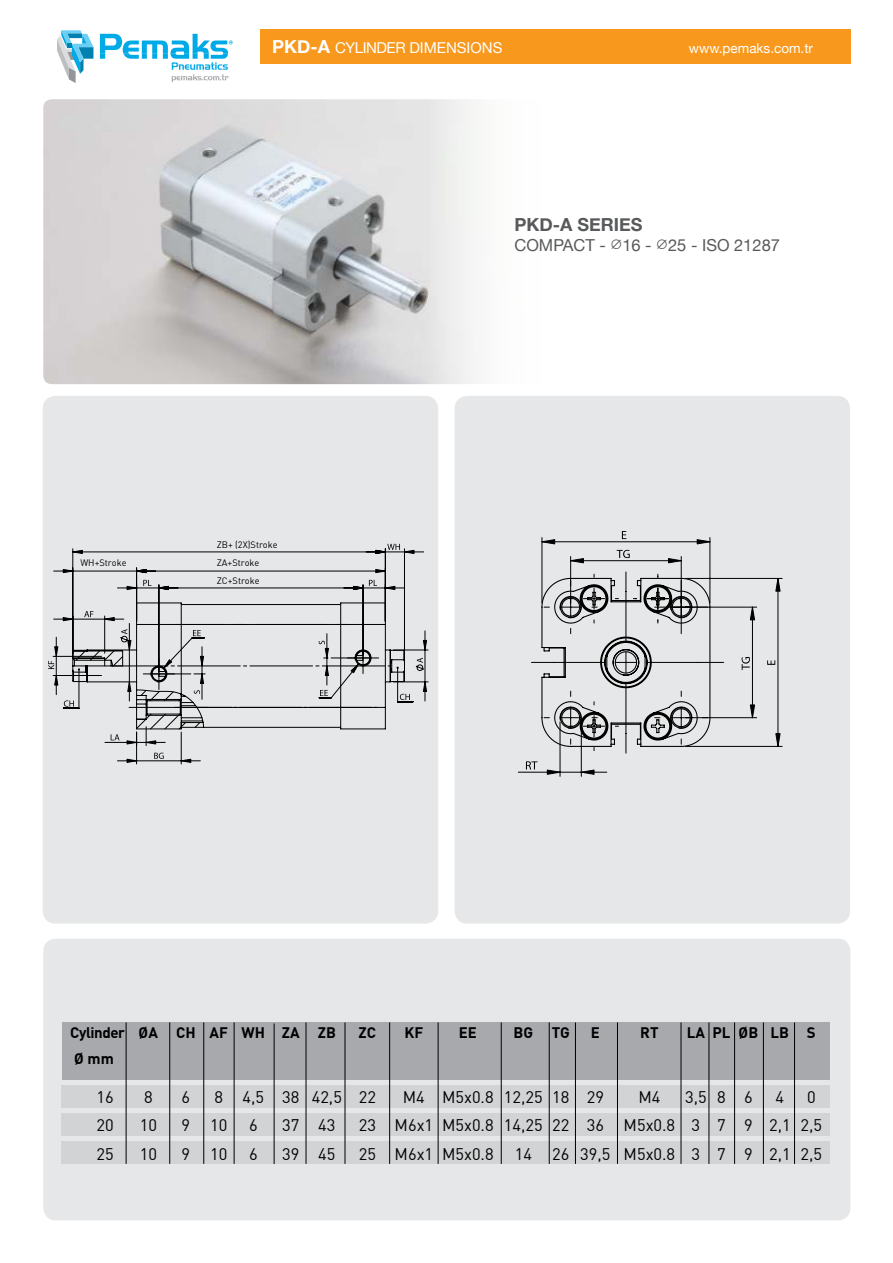
<style>
.page{position:relative;width:893px;height:1263px;background:#fff}
.page>*{position:absolute;margin:0;border:0;box-sizing:border-box;transform-origin:0 0}
.t1{font:700 18px "Helvetica Neue";color:#58595b}
.t2{font:16.5px "DINTR";color:#000}
.t3{font:16.5px "Helvetica Neue";color:#58595b}
.t4{font:15px "DINTR Bold";color:#000}
.t5{font:15px "Helvetica Neue";color:#fff}
.t6{font:15px "DINTR Bold";letter-spacing:-.03em;color:#000}
.t7{font:13.5px "Helvetica Neue";color:#fff}
.t8{font:9.3px/18.3px "DINTR";color:#000}
.s1{font-weight:700;font-size:18px}
</style>
<div class="page">
<div style="left:260px;top:30px;width:590px;height:34px;background:#f8981d"></div>
<svg style="left:57px;top:30px;width:36px;height:53px"></svg>
<svg style="left:100px;top:34px;width:133px;height:48px"></svg>
<div style="left:43px;top:938px;width:807px;height:282px;background:#e6e7e8;border-radius:13px"></div>
<img style="left:43px;top:99px;width:434px;height:285px">
<div style="left:43px;top:396px;width:395px;height:528px;background:#e6e7e8;border-radius:13px"></div>
<div style="left:455px;top:396px;width:395px;height:528px;background:#e6e7e8;border-radius:13px"></div>
<div style="left:61px;top:1085px;width:769px;height:23px;background:#d1d3d4"></div>
<div style="left:61px;top:1113px;width:769px;height:23px;background:#d1d3d4"></div>
<div style="left:61px;top:1141px;width:769px;height:23px;background:#d1d3d4"></div>
<div style="left:62px;top:1022px;width:768px;height:58px;background:#a7a9ac"></div>
<hr style="left:126px;top:1022px;width:1px;height:142px;background:#000">
<hr style="left:169px;top:1022px;width:1px;height:142px;background:#000">
<hr style="left:203px;top:1022px;width:1px;height:142px;background:#000">
<hr style="left:234px;top:1022px;width:1px;height:142px;background:#000">
<hr style="left:274px;top:1023px;width:1px;height:141px;background:#000">
<hr style="left:345px;top:1022px;width:1px;height:142px;background:#000">
<hr style="left:389px;top:1022px;width:1px;height:142px;background:#000">
<hr style="left:438px;top:1022px;width:1px;height:142px;background:#000">
<hr style="left:501px;top:1022px;width:1px;height:142px;background:#000">
<hr style="left:549px;top:1022px;width:1px;height:142px;background:#000">
<hr style="left:575px;top:1022px;width:1px;height:142px;background:#000">
<hr style="left:617px;top:1022px;width:1px;height:142px;background:#000">
<hr style="left:681px;top:1022px;width:1px;height:142px;background:#000">
<hr style="left:709px;top:1022px;width:1px;height:142px;background:#000">
<hr style="left:734px;top:1022px;width:1px;height:142px;background:#000">
<hr style="left:794px;top:1022px;width:1px;height:142px;background:#000">
<hr style="left:763px;top:1022px;width:1px;height:142px;background:#000">
<hr style="left:306px;top:1022px;width:1px;height:142px;background:#000">
<hr style="left:137px;top:760px;width:44px;height:1px;background:#000">
<hr style="left:181px;top:732px;width:1px;height:32px;background:#000">
<hr style="left:136px;top:732px;width:1px;height:32px;background:#000">
<hr style="left:73px;top:549px;width:1px;height:109px;background:#000">
<hr style="left:393px;top:650px;width:35px;height:1px;background:#000">
<hr style="left:393px;top:682px;width:35px;height:1px;background:#000">
<svg style="left:63px;top:550px;width:351px;height:52px"></svg>
<svg style="left:181px;top:759px;width:19px;height:3px"></svg>
<svg style="left:117px;top:759px;width:20px;height:3px"></svg>
<svg style="left:366px;top:544px;width:58px;height:9px"></svg>
<svg style="left:73px;top:550px;width:9px;height:3px"></svg>
<svg style="left:48px;top:602px;width:379px;height:143px"></svg>
<hr style="left:518px;top:772px;width:42px;height:1px;background:#000">
<hr style="left:581px;top:722px;width:1px;height:54px;background:#000">
<hr style="left:560px;top:722px;width:1px;height:54px;background:#000">
<hr style="left:685px;top:746px;width:97px;height:1px;background:#000">
<hr style="left:685px;top:578px;width:97px;height:1px;background:#000">
<hr style="left:685px;top:717px;width:72px;height:1px;background:#000">
<hr style="left:685px;top:607px;width:72px;height:1px;background:#000">
<svg style="left:742px;top:578px;width:38px;height:168px"></svg>
<svg style="left:526px;top:531px;width:198px;height:243px"></svg>
<p class="t5" style="left:272px;top:37px;width:232px"><span class="s1">PKD-A</span> CYLINDER DIMENSIONS</p>
<p class="t7" style="left:689px;top:39px;width:126px">www.pemaks.com.tr</p>
<p class="t1" style="left:514px;top:210px;width:129px">PKD-A SERIES</p>
<p class="t3" style="left:514px;top:233px;width:267px">COMPACT - ∅16 - ∅25 - ISO 21287</p>
<p class="t8" style="left:217px;top:535px;width:62px">ZB+ (2X)Stroke</p>
<p class="t8" style="left:80px;top:553px;width:48px">WH+Stroke</p>
<p class="t8" style="left:217px;top:553px;width:44px">ZA+Stroke<br>ZC+Stroke</p>
<p class="t6" style="left:70px;top:1022px;width:267px">Cylinder ØA CH AF WH ZA ZB</p>
<p class="t4" style="left:359px;top:1022px;width:19px">ZC</p>
<p class="t4" style="left:404px;top:1022px;width:20px">KF</p>
<p class="t4" style="left:459px;top:1022px;width:20px">EE</p>
<p class="t4" style="left:514px;top:1022px;width:58px">BG TG</p>
<p class="t4" style="left:591px;top:1022px;width:11px">E</p>
<p class="t4" style="left:640px;top:1022px;width:20px">RT</p>
<p class="t4" style="left:687px;top:1022px;width:131px">LA PL ØB LB S</p>
<p class="t4" style="left:74px;top:1049px;width:41px">Ø mm</p>
<p class="t2" style="left:97px;top:1087px;width:19px">16</p>
<p class="t2" style="left:144px;top:1087px;width:10px">8</p>
<p class="t2" style="left:182px;top:1087px;width:10px">6</p>
<p class="t2" style="left:215px;top:1087px;width:163px">8 4,5 38 42,5 22</p>
<p class="t2" style="left:403px;top:1087px;width:203px">M4 M5x0.8 12,25 18 29</p>
<p class="t2" style="left:638px;top:1087px;width:24px">M4</p>
<p class="t2" style="left:685px;top:1087px;width:69px">3,5 8 6</p>
<p class="t2" style="left:776px;top:1087px;width:10px">4</p>
<p class="t2" style="left:807px;top:1087px;width:10px">0</p>
<p class="t2" style="left:97px;top:1115px;width:19px">20</p>
<p class="t2" style="left:140px;top:1115px;width:19px">10</p>
<p class="t2" style="left:182px;top:1115px;width:47px">9 10</p>
<p class="t2" style="left:249px;top:1115px;width:10px">6</p>
<p class="t2" style="left:282px;top:1115px;width:55px">37 43</p>
<p class="t2" style="left:359px;top:1115px;width:465px">23 M6x1 M5x0.8 14,25 22 36 M5x0.8 3 7 9 2,1 2,5</p>
<p class="t2" style="left:97px;top:1143px;width:19px">25</p>
<p class="t2" style="left:140px;top:1143px;width:19px">10</p>
<p class="t2" style="left:182px;top:1143px;width:47px">9 10</p>
<p class="t2" style="left:249px;top:1143px;width:10px">6</p>
<p class="t2" style="left:282px;top:1143px;width:55px">39 45</p>
<p class="t2" style="left:359px;top:1143px;width:136px">25 M6x1 M5x0.8</p>
<p class="t2" style="left:515px;top:1143px;width:309px">14 26 39,5 M5x0.8 3 7 9 2,1 2,5</p>
</div>
